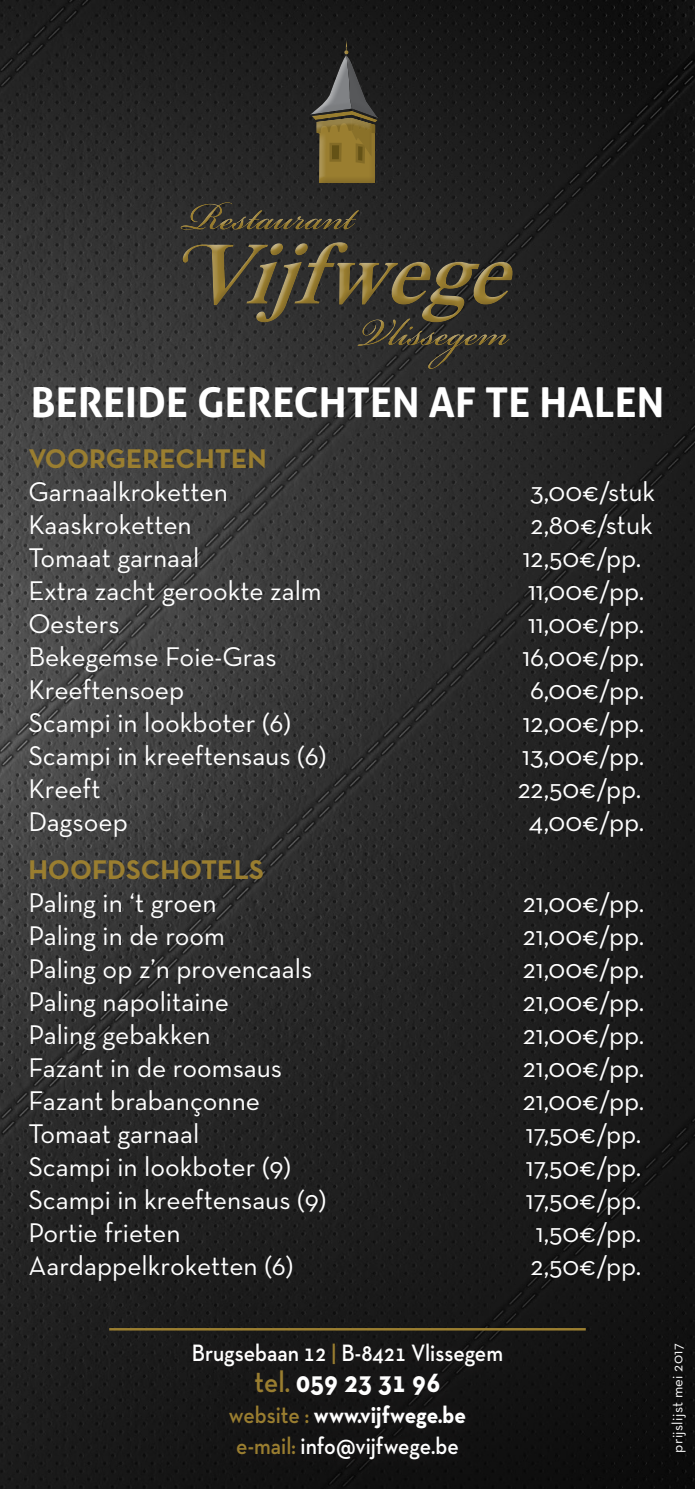
<style>
.page{position:relative;width:695px;height:1489px;background:#fff}
.page>*{position:absolute;margin:0;border:0;box-sizing:border-box;transform-origin:0 0}
.t1{font:700 41.25px "Aller";letter-spacing:.005em;color:#fff}
.Normaal{font:700 30px "Neutra Text TF";color:#fff;scale:.9 1}
.t2{font:27.5px "Neutra Text";color:#fff}
.t3{font:700 27.5px "Neutra Text";color:#9a7e30}
.Normaal-2{font:600 24px "Neutra Text TF";color:#fff;scale:.9 1}
.Normaal-3{font:700 24px "Neutra Text TF";color:#fff;scale:.9 1}
.t4{font:15px "Neutra Text";letter-spacing:.025em;color:#fff}
.s1{color:#9a7e30}
.s2{font-weight:600;color:#9a7e30}
</style>
<div class="page">
<img style="left:0;top:0;width:694px;height:1488px">
<div style="left:303px;top:32px;width:81px;height:154px;background:#1a1a1a"></div>
<div style="left:305px;top:36px;width:79px;height:150px;background:#231f20;opacity:.24"></div>
<div style="left:173px;top:195px;width:344px;height:177px;background:#fff;opacity:.75"></div>
<div style="left:175px;top:199px;width:345px;height:177px;background:#231f20;opacity:.24"></div>
<div style="left:180px;top:1331px;width:339px;height:144px;background:#151515"></div>
<hr style="left:109px;top:1327px;width:476px;height:3px;background:#9a7e30">
<p class="t1" style="left:31px;top:377px;width:634px">BEREIDE GERECHTEN AF TE HALEN</p>
<p class="t3" style="left:28px;top:441px;width:240px">VOORGERECHTEN</p>
<p class="t2" style="left:28px;top:474px;width:201px">Garnaalkroketten</p>
<p class="t2" style="left:530px;top:474px;width:127px">3,00€/stuk</p>
<p class="t2" style="left:28px;top:507px;width:165px">Kaaskroketten</p>
<p class="t2" style="left:530px;top:507px;width:124px">2,80€/stuk</p>
<p class="t2" style="left:28px;top:540px;width:172px">Tomaat garnaal</p>
<p class="t2" style="left:522px;top:540px;width:120px">12,50€/pp.</p>
<p class="t2" style="left:28px;top:573px;width:295px">Extra zacht gerookte zalm</p>
<p class="t2" style="left:528px;top:573px;width:118px">11,00€/pp.</p>
<p class="t2" style="left:28px;top:606px;width:93px">Oesters</p>
<p class="t2" style="left:528px;top:606px;width:118px">11,00€/pp.</p>
<p class="t2" style="left:28px;top:639px;width:250px">Bekegemse Foie-Gras</p>
<p class="t2" style="left:522px;top:639px;width:123px">16,00€/pp.</p>
<p class="t2" style="left:28px;top:672px;width:157px">Kreeftensoep</p>
<p class="t2" style="left:530px;top:672px;width:115px">6,00€/pp.</p>
<p class="t2" style="left:28px;top:705px;width:264px">Scampi in lookboter (6)</p>
<p class="t2" style="left:522px;top:705px;width:123px">12,00€/pp.</p>
<p class="t2" style="left:28px;top:738px;width:299px">Scampi in kreeftensaus (6)</p>
<p class="t2" style="left:522px;top:738px;width:123px">13,00€/pp.</p>
<p class="t2" style="left:28px;top:771px;width:74px">Kreeft</p>
<p class="t2" style="left:517px;top:771px;width:125px">22,50€/pp.</p>
<p class="t2" style="left:28px;top:804px;width:101px">Dagsoep</p>
<p class="t2" style="left:529px;top:804px;width:117px">4,00€/pp.</p>
<p class="t3" style="left:28px;top:852px;width:237px">HOOFDSCHOTELS</p>
<p class="t2" style="left:28px;top:885px;width:190px">Paling in ‘t groen</p>
<p class="t2" style="left:523px;top:885px;width:123px">21,00€/pp.</p>
<p class="t2" style="left:28px;top:918px;width:198px">Paling in de room</p>
<p class="t2" style="left:523px;top:918px;width:123px">21,00€/pp.</p>
<p class="t2" style="left:28px;top:951px;width:285px">Paling op z’n provencaals</p>
<p class="t2" style="left:523px;top:951px;width:123px">21,00€/pp.</p>
<p class="t2" style="left:28px;top:984px;width:202px">Paling napolitaine</p>
<p class="t2" style="left:523px;top:984px;width:123px">21,00€/pp.</p>
<p class="t2" style="left:28px;top:1017px;width:184px">Paling gebakken</p>
<p class="t2" style="left:523px;top:1017px;width:123px">21,00€/pp.</p>
<p class="t2" style="left:28px;top:1050px;width:255px">Fazant in de roomsaus</p>
<p class="t2" style="left:523px;top:1050px;width:123px">21,00€/pp.</p>
<p class="t2" style="left:28px;top:1083px;width:233px">Fazant brabançonne</p>
<p class="t2" style="left:523px;top:1083px;width:123px">21,00€/pp.</p>
<p class="t2" style="left:28px;top:1116px;width:172px">Tomaat garnaal</p>
<p class="t2" style="left:526px;top:1116px;width:117px">17,50€/pp.</p>
<p class="t2" style="left:28px;top:1149px;width:264px">Scampi in lookboter (9)</p>
<p class="t2" style="left:526px;top:1149px;width:117px">17,50€/pp.</p>
<p class="t2" style="left:28px;top:1182px;width:299px">Scampi in kreeftensaus (9)</p>
<p class="t2" style="left:526px;top:1182px;width:117px">17,50€/pp.</p>
<p class="t2" style="left:28px;top:1215px;width:154px">Portie frieten</p>
<p class="t2" style="left:536px;top:1215px;width:107px">1,50€/pp.</p>
<p class="t2" style="left:28px;top:1248px;width:266px">Aardappelkroketten (6)</p>
<p class="t2" style="left:530px;top:1248px;width:112px">2,50€/pp.</p>
<p class="Normaal-2" style="left:192px;top:1337px;width:347px">Brugsebaan 12 <span class="s1">|</span> B-8421 Vlissegem</p>
<p class="Normaal" style="left:254px;top:1362px;width:208px"><span class="s2">tel.</span> 059 23 31 96</p>
<p class="Normaal-3" style="left:229px;top:1399px;width:265px"><span class="s2">website :</span> www.vijfwege.be</p>
<p class="Normaal-2" style="left:236px;top:1430px;width:249px"><span class="s1">e-mail:</span> info@vijfwege.be</p>
<p class="t4" style="left:668px;top:1452px;width:111px;rotate:-90deg">prijslijst mei 2017</p>
</div>
